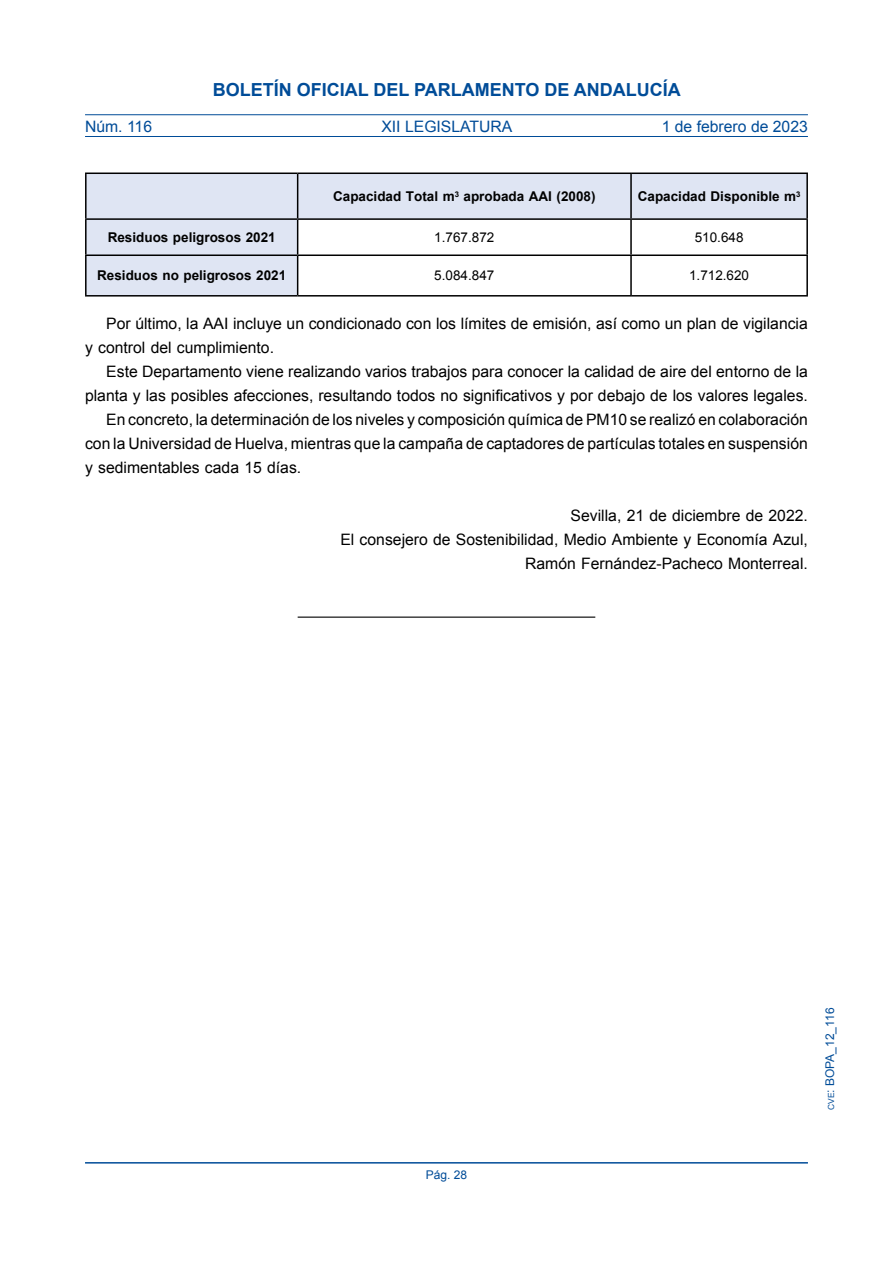
<style>
.page{position:relative;width:893px;height:1263px;background:#fff}
.page>*{position:absolute;margin:0;border:0;box-sizing:border-box;transform-origin:0 0}
.t1{font:700 18px "Arial";color:#004c98}
.t2{font:15.75px/24px "Arial";color:#000}
.t3{font:15.75px "Arial";color:#004c98}
.t4{font:700 13.5px "Arial";color:#010101}
.t5{font:13.5px "Arial";color:#010101}
.t6{font:12px "Arial";color:#004c98}
.s1{font-size:8.4px}
.s2{font-style:inherit}
</style>
<div class="page">
<hr style="left:85px;top:114px;width:723px;height:1px;background:#004c98">
<hr style="left:85px;top:136px;width:723px;height:1px;background:#004c98">
<hr style="left:85px;top:1162px;width:723px;height:1px;background:#004c98">
<hr style="left:298px;top:617px;width:297px;height:1px;background:#000">
<svg style="left:87px;top:174px;width:719px;height:121px;fill:#dfe5f3"></svg>
<hr style="left:85px;top:173px;width:213px;height:1px;background:#000">
<hr style="left:85px;top:174px;width:2px;height:44px;background:#000">
<hr style="left:298px;top:173px;width:333px;height:1px;background:#000">
<hr style="left:297px;top:174px;width:1px;height:44px;background:#000">
<hr style="left:631px;top:173px;width:177px;height:1px;background:#000">
<hr style="left:630px;top:174px;width:2px;height:44px;background:#000">
<hr style="left:806px;top:174px;width:2px;height:44px;background:#000">
<hr style="left:85px;top:218px;width:213px;height:2px;background:#000">
<hr style="left:85px;top:220px;width:2px;height:34px;background:#000">
<hr style="left:298px;top:218px;width:333px;height:2px;background:#000">
<hr style="left:297px;top:220px;width:1px;height:34px;background:#000">
<hr style="left:631px;top:218px;width:177px;height:2px;background:#000">
<hr style="left:630px;top:220px;width:2px;height:34px;background:#000">
<hr style="left:806px;top:220px;width:2px;height:34px;background:#000">
<hr style="left:85px;top:254px;width:213px;height:2px;background:#000">
<hr style="left:85px;top:256px;width:2px;height:39px;background:#000">
<hr style="left:298px;top:254px;width:333px;height:2px;background:#000">
<hr style="left:297px;top:256px;width:1px;height:39px;background:#000">
<hr style="left:631px;top:254px;width:177px;height:2px;background:#000">
<hr style="left:630px;top:256px;width:2px;height:39px;background:#000">
<hr style="left:806px;top:256px;width:2px;height:39px;background:#000">
<hr style="left:85px;top:295px;width:213px;height:2px;background:#000">
<hr style="left:298px;top:295px;width:333px;height:2px;background:#000">
<hr style="left:631px;top:295px;width:177px;height:2px;background:#000">
<p class="t1" style="left:213px;top:77px;width:469px">BOLETÍN OFICIAL DEL PARLAMENTO DE ANDALUCÍA</p>
<p class="t3" style="left:85px;top:116px;width:69px">Núm. 116</p>
<p class="t3" style="left:381px;top:116px;width:132px">XII LEGISLATURA</p>
<p class="t3" style="left:662px;top:116px;width:148px">1 de febrero de 2023</p>
<p class="t4" style="left:333px;top:187px;width:264px">Capacidad Total m<sup>3</sup> aprobada AAI (2008)</p>
<p class="t4" style="left:638px;top:187px;width:164px">Capacidad Disponible m<sup>3</sup></p>
<p class="t4" style="left:108px;top:228px;width:170px">Residuos peligrosos 2021</p>
<p class="t5" style="left:434px;top:228px;width:62px">1.767.872</p>
<p class="t5" style="left:695px;top:228px;width:50px">510.648</p>
<p class="t4" style="left:97px;top:267px;width:191px">Residuos no peligrosos 2021</p>
<p class="t5" style="left:434px;top:267px;width:62px">5.084.847</p>
<p class="t5" style="left:689px;top:267px;width:62px">1.712.620</p>
<p class="t2" style="left:85px;top:311px;width:724px;text-indent:21px">Por último, la AAI incluye un condicionado con los límites de emisión, así como un plan de vigilancia y control del cumplimiento.</p>
<p class="t2" style="left:106px;top:359px;width:703px">Este Departamento viene realizando varios trabajos para conocer la calidad de aire del entorno de la</p>
<p class="t2" style="left:85px;top:383px;width:724px">planta y las posibles afecciones, resultando todos no significativos y por debajo de los valores legales.</p>
<p class="t2" style="left:106px;top:407px;width:703px">En concreto, la determinación de los niveles y composición química de PM10 se realizó en colaboración</p>
<p class="t2" style="left:85px;top:431px;width:724px">con la Universidad de Huelva, mientras que la campaña de captadores de partículas totales en suspensión</p>
<p class="t2" style="left:85px;top:455px;width:218px">y sedimentables cada 15 días.</p>
<p class="t2" style="left:340px;top:503px;width:469px;text-align:right">Sevilla, 21 de diciembre de 2022.<br>El consejero de Sostenibilidad, Medio Ambiente y Economía Azul,<br>Ramón Fernández-Pacheco Monterreal.</p>
<p class="t6" style="left:426px;top:1167px;width:43px">Pág. 28</p>
<p class="t6" style="left:822px;top:1110px;width:104px;rotate:-90deg"><span class="s1">cve</span><span class="s2">:</span> BOPA_12_116</p>
</div>
